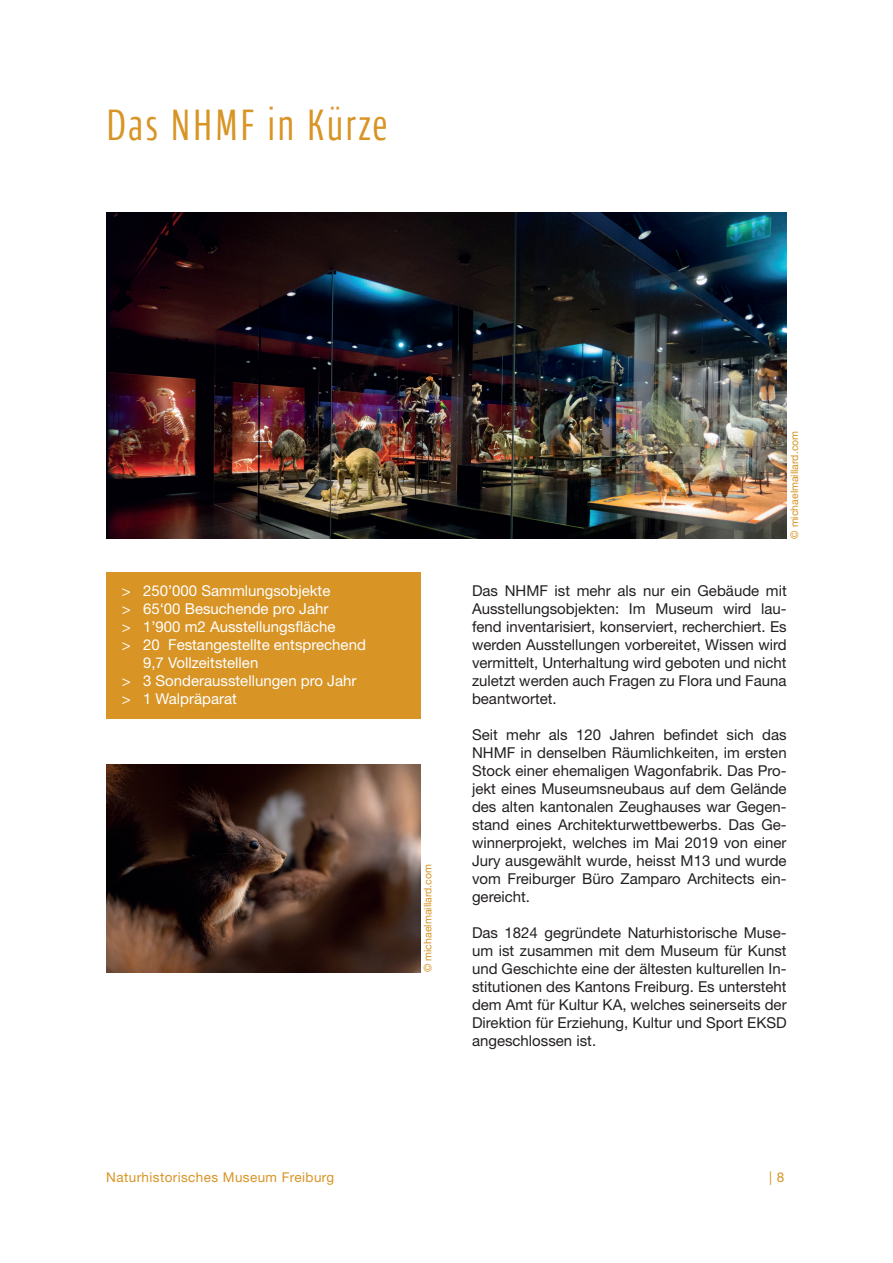
<style>
.page{position:relative;width:893px;height:1263px;background:#fff}
.page>*{position:absolute;margin:0;border:0;box-sizing:border-box;transform-origin:0 0}
.t1{font:45px "Ardoise Std Compact";letter-spacing:.05em;color:#d89425}
.t2{font:15px/18px "Helvetica Neue";color:#231f20;text-align:justify}
.t3{font:15px "Helvetica Neue";color:#fff}
.t4{font:13.5px "Helvetica Neue";letter-spacing:.03em;color:#d89425}
.t5{font:10.5px "Helvetica Neue";color:#d89425}
</style>
<div class="page">
<div style="left:106px;top:573px;width:315px;height:146px;background:#d89425"></div>
<img style="left:106px;top:764px;width:315px;height:208px">
<img style="left:106px;top:213px;width:681px;height:326px">
<h1 class="t1" style="left:106px;top:99px;width:282px">Das NHMF in Kürze</h1>
<p class="t3" style="left:122px;top:582px;width:210px">&gt; 250’000 Sammlungsobjekte</p>
<p class="t3" style="left:122px;top:600px;width:208px">&gt; 65‘00 Besuchende pro Jahr</p>
<p class="t3" style="left:122px;top:618px;width:215px">&gt; 1’900 m2 Ausstellungsfläche</p>
<p class="t3" style="left:122px;top:636px;width:246px">&gt; 20 Festangestellte entsprechend</p>
<p class="t3" style="left:143px;top:654px;width:117px">9,7 Vollzeitstellen</p>
<p class="t3" style="left:122px;top:672px;width:236px">&gt; 3 Sonderausstellungen pro Jahr</p>
<p class="t3" style="left:122px;top:690px;width:117px">&gt; 1 Walpräparat</p>
<p class="t5" style="left:421px;top:972px;width:109px;rotate:-90deg">© michaelmaillard.com</p>
<p class="t5" style="left:788px;top:539px;width:109px;rotate:-90deg">© michaelmaillard.com</p>
<p class="t2" style="left:472px;top:581px;width:316px">Das NHMF ist mehr als nur ein Gebäude mit Ausstellungsobjekten: Im Museum wird lau&shy;fend inventarisiert, konserviert, recherchiert. Es werden Ausstellungen vorbereitet, Wissen wird vermittelt, Unterhaltung wird geboten und nicht zuletzt werden auch Fragen zu Flora und Fauna beantwortet.</p>
<p class="t2" style="left:472px;top:725px;width:316px">Seit mehr als 120 Jahren befindet sich das NHMF in denselben Räumlichkeiten, im ersten Stock einer ehemaligen Wagonfabrik. Das Pro&shy;jekt eines Museumsneubaus auf dem Gelände des alten kantonalen Zeughauses war Gegen&shy;stand eines Architekturwettbewerbs. Das Ge&shy;winnerprojekt, welches im Mai 2019 von einer Jury ausgewählt wurde, heisst M13 und wurde vom Freiburger Büro Zamparo Architects ein&shy;gereicht.</p>
<p class="t2" style="left:472px;top:923px;width:316px">Das 1824 gegründete Naturhistorische Muse&shy;um ist zusammen mit dem Museum für Kunst und Geschichte eine der ältesten kulturellen In&shy;stitutionen des Kantons Freiburg. Es untersteht dem Amt für Kultur KA, welches seinerseits der Direktion für Erziehung, Kultur und Sport EKSD angeschlossen ist.</p>
<p class="t4" style="left:106px;top:1169px;width:229px">Naturhistorisches Museum Freiburg</p>
<p class="t4" style="left:769px;top:1169px;width:17px">| 8</p>
</div>
